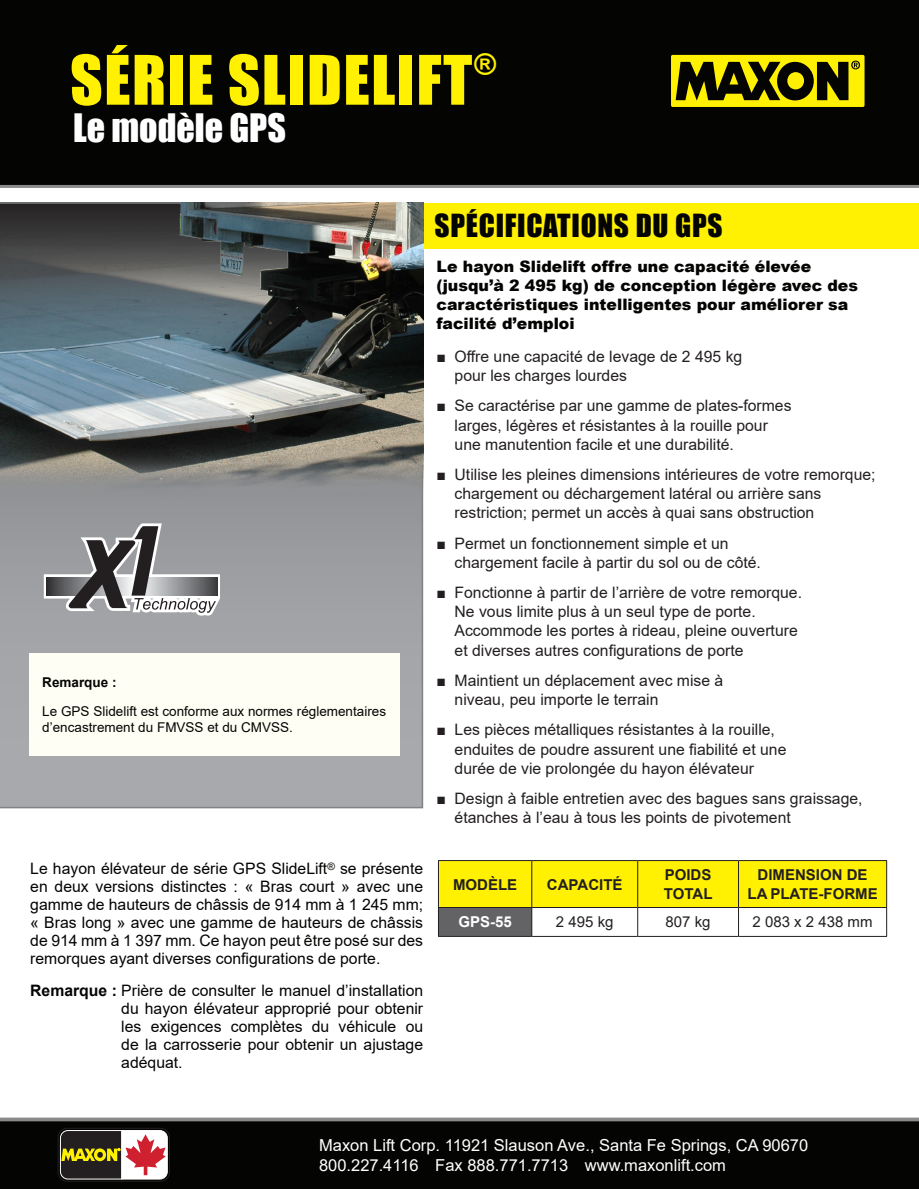
<style>
.page{position:relative;width:919px;height:1189px;background:#fff}
.page>*{position:absolute;margin:0;border:0;box-sizing:border-box;transform-origin:0 0}
.t1{font:63px "Impact";letter-spacing:.025em;color:#fff101}
.t2{font:36px "Impact";color:#fff}
.a{font:29.25px "Impact";letter-spacing:.025em;color:#040503}
.t3{font:29.25px "Impact";color:#fff101}
.t4{font:16.5px/19.5px "Arial";color:#fff}
.t5{font:15.75px/19.2px "Arial";color:#231f20}
.f{font:15.75px/18px "Arial";color:#040503;text-align:justify}
.b{font:900 15.75px/19.2px "Arial";color:#040503}
.d{font:700 15px/18px "Arial";color:#231f20}
.d-2{font:15px "Arial";color:#231f20}
.d-3{font:700 15px "Arial";color:#fff}
.f-2{font:13.5px/15.8px "Arial";color:#040503}
.f-3{font:700 13.5px "Arial";color:#040503}
.s1{font-weight:700}
</style>
<div class="page">
<div style="left:0;top:0;width:919px;height:188px;background:#040503"></div>
<div style="left:671px;top:55px;width:193px;height:52px;background:#fff101;border-radius:2px"></div>
<svg style="left:676px;top:61px;width:184px;height:40px"></svg>
<div style="left:0;top:1120px;width:919px;height:69px;background:#040503"></div>
<hr style="left:0;top:1118px;width:919px;height:3px;background:#8a898a">
<div style="left:58px;top:1128px;width:112px;height:53px;border:1px solid #231f20;border-radius:9px"></div>
<svg style="left:60px;top:1130px;width:108px;height:49px;background:#937764"></svg>
<hr style="left:438px;top:860px;width:94px;height:1px;background:#231f20">
<hr style="left:532px;top:860px;width:106px;height:1px;background:#231f20">
<hr style="left:638px;top:860px;width:100px;height:1px;background:#231f20">
<hr style="left:738px;top:860px;width:149px;height:1px;background:#231f20">
<hr style="left:532px;top:936px;width:106px;height:1px;background:#231f20">
<svg style="left:438px;top:861px;width:449px;height:75px"></svg>
<hr style="left:438px;top:907px;width:94px;height:1px;background:#231f20">
<hr style="left:438px;top:936px;width:94px;height:1px;background:#231f20">
<hr style="left:638px;top:907px;width:100px;height:1px;background:#231f20">
<hr style="left:738px;top:907px;width:149px;height:1px;background:#231f20">
<hr style="left:638px;top:936px;width:100px;height:1px;background:#231f20">
<hr style="left:738px;top:936px;width:149px;height:1px;background:#231f20">
<div style="left:400px;top:203px;width:519px;height:46px;background:#fff101"></div>
<svg style="left:0;top:499px;width:423px;height:309px;background:#a0a1a5"></svg>
<svg style="left:44px;top:523px;width:176px;height:93px;background:#909193"></svg>
<div style="left:29px;top:653px;width:371px;height:102px;background:#fffef4"></div>
<img style="left:0;top:202px;width:423px;height:297px">
<h1 class="t1" style="left:70px;top:31px;width:404px">SÉRIE SLIDELIFT</h1>
<h3 class="t3" style="left:474px;top:41px;width:24px">®</h3>
<h2 class="t2" style="left:73px;top:100px;width:214px">Le modèle GPS</h2>
<p class="f-3" style="left:42px;top:672px;width:76px">Remarque :</p>
<p class="f-2" style="left:42px;top:703px;width:345px">Le GPS Slidelift est conforme aux normes réglementaires d’encastrement du FMVSS et du CMVSS.</p>
<p class="a" style="left:435px;top:203px;width:289px">SPÉCIFICATIONS DU GPS</p>
<p class="b" style="left:437px;top:256px;width:423px">Le hayon Slidelift offre une capacité élevée (jusqu’à 2 495 kg) de conception légère avec des caractéristiques intelligentes pour améliorer sa facilité d’emploi</p>
<p class="t5" style="left:455px;top:347px;width:289px;text-indent:-18px">■ Offre une capacité de levage de 2 495 kg pour les charges lourdes</p>
<p class="t5" style="left:455px;top:396px;width:339px;text-indent:-18px">■ Se caractérise par une gamme de plates-formes larges, légères et résistantes à la rouille pour une manutention facile et une durabilité.</p>
<p class="t5" style="left:455px;top:465px;width:423px;text-indent:-18px">■ Utilise les pleines dimensions intérieures de votre remorque; chargement ou déchargement latéral ou arrière sans restriction; permet un accès à quai sans obstruction</p>
<p class="t5" style="left:455px;top:533px;width:308px;text-indent:-18px">■ Permet un fonctionnement simple et un chargement facile à partir du sol ou de côté.</p>
<p class="t5" style="left:455px;top:583px;width:349px;text-indent:-18px">■ Fonctionne à partir de l’arrière de votre remorque.<br>Ne vous limite plus à un seul type de porte.<br>Accommode les portes à rideau, pleine ouverture et diverses autres configurations de porte</p>
<p class="t5" style="left:455px;top:671px;width:270px;text-indent:-18px">■ Maintient un déplacement avec mise à niveau, peu importe le terrain</p>
<p class="t5" style="left:455px;top:720px;width:333px;text-indent:-18px">■ Les pièces métalliques résistantes à la rouille, enduites de poudre assurent une fiabilité et une durée de vie prolongée du hayon élévateur</p>
<p class="t5" style="left:455px;top:789px;width:409px;text-indent:-18px">■ Design à faible entretien avec des bagues sans graissage, étanches à l’eau à tous les points de pivotement</p>
<p class="f" style="left:30px;top:859px;width:394px">Le hayon élévateur de série GPS SlideLift<sup>®</sup> se présente en deux versions distinctes : « Bras court » avec une gamme de hauteurs de châssis de 914 mm à 1 245 mm; « Bras long » avec une gamme de hauteurs de châssis de 914 mm à 1 397 mm. Ce hayon peut être posé sur des remorques ayant diverses configurations de porte.</p>
<p class="f" style="left:121px;top:981px;width:303px;text-indent:-91px"><span class="s1">Remarque :</span> Prière de consulter le manuel d’installation du hayon élévateur approprié pour obtenir les exigences complètes du véhicule ou de la carrosserie pour obtenir un ajustage adéquat.</p>
<p class="d" style="left:453px;top:875px;width:66px">MODÈLE</p>
<p class="d" style="left:547px;top:875px;width:77px">CAPACITÉ</p>
<p class="d" style="left:664px;top:866px;width:50px">POIDS<br>TOTAL</p>
<p class="d" style="left:747px;top:866px;width:132px;text-align:center">DIMENSION DE<br>LA PLATE-FORME</p>
<p class="d-3" style="left:458px;top:912px;width:55px">GPS-55</p>
<p class="d-2" style="left:556px;top:912px;width:59px">2 495 kg</p>
<p class="d-2" style="left:666px;top:912px;width:47px">807 kg</p>
<p class="d-2" style="left:752px;top:912px;width:122px">2 083 x 2 438 mm</p>
<p class="t4" style="left:319px;top:1135px;width:491px">Maxon Lift Corp. 11921 Slauson Ave., Santa Fe Springs, CA 90670<br>800.227.4116 Fax 888.771.7713 www.maxonlift.com</p>
</div>
